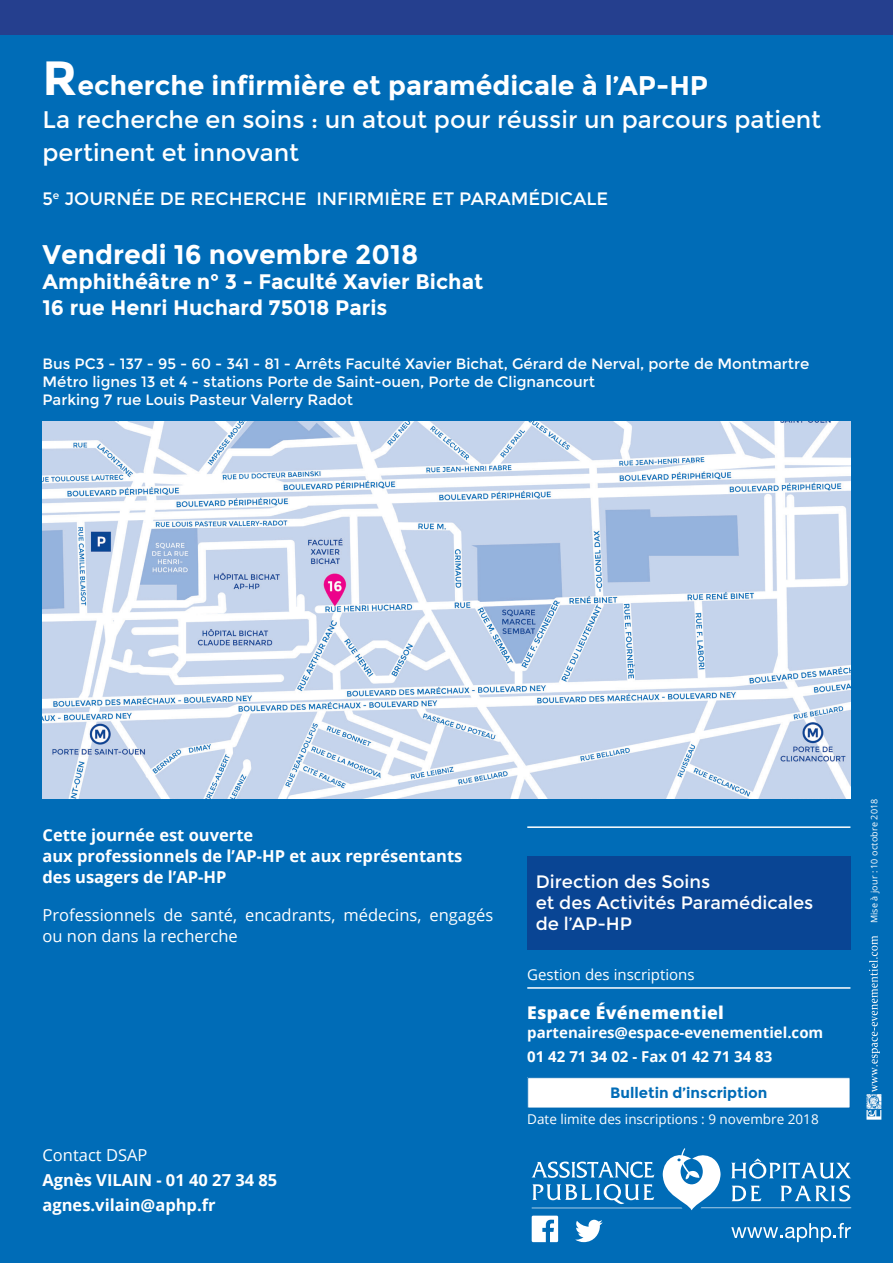
<style>
.page{position:relative;width:893px;height:1263px;background:#fff}
.page>*{position:absolute;margin:0;border:0;box-sizing:border-box;transform-origin:0 0}
.t1{font:700 27px "Montserrat";color:#fff}
.t2{font:24px/33px "Montserrat";color:#fff}
.t3{font:700 21px "Montserrat";color:#fff}
.t4{font:18px "Montserrat";color:#fff}
.t5{font:800 17.55px "Open Sans";letter-spacing:.02em;color:#fff}
.t6{font:700 16.5px/21px "Open Sans";color:#fff}
.t7{font:16.5px/21px "Open Sans";color:#fff}
.t8{font:15px "Montserrat";color:#fff}
.t9{font:700 15px "Open Sans";color:#fff}
.t10{font:15px "Open Sans";color:#fff}
.t11{font:700 15px "Montserrat";color:#006cb7}
.t12{font:13.5px "Open Sans";color:#fff}
.horaire{font:9px "Open Sans";letter-spacing:.02em;color:#fff}
.s1{font-size:48px}
</style>
<div class="page">
<div style="left:0;top:23px;width:893px;height:1240px;background:#006cb7"></div>
<div style="left:0;top:0;width:893px;height:34px;background:#253f8e"></div>
<svg style="left:531px;top:1148px;width:320px;height:94px"></svg>
<div style="left:527px;top:856px;width:323px;height:94px;background:#094594"></div>
<svg style="left:872px;top:936px;width:5px;height:9px"></svg>
<hr style="left:527px;top:826px;width:323px;height:2px;background:#fff">
<hr style="left:527px;top:987px;width:323px;height:2px;background:#fff">
<div style="left:528px;top:1078px;width:322px;height:30px;background:#fff"></div>
<div style="left:527px;top:1077px;width:323px;height:31px;border:1px solid #0168b3"></div>
<img style="left:43px;top:421px;width:807px;height:378px">
<p class="t1" style="left:43px;top:69px;width:667px"><span class="s1">R</span>echerche infirmière et paramédicale à l’AP-HP</p>
<p class="t2" style="left:43px;top:103px;width:780px">La recherche en soins : un atout pour réussir un parcours patient pertinent et innovant</p>
<p class="t4" style="left:43px;top:188px;width:567px">5<sup>e</sup> JOURNÉE DE RECHERCHE INFIRMIÈRE ET PARAMÉDICALE</p>
<p class="t1" style="left:43px;top:239px;width:377px">Vendredi 16 novembre 2018</p>
<p class="t3" style="left:43px;top:270px;width:442px">Amphithéâtre n° 3 - Faculté Xavier Bichat</p>
<p class="t3" style="left:43px;top:295px;width:346px">16 rue Henri Huchard 75018 Paris</p>
<p class="t8" style="left:43px;top:355px;width:768px">Bus PC3 - 137 - 95 - 60 - 341 - 81 - Arrêts Faculté Xavier Bichat, Gérard de Nerval, porte de Montmartre</p>
<p class="t8" style="left:43px;top:373px;width:554px">Métro lignes 13 et 4 - stations Porte de Saint-ouen, Porte de Clignancourt</p>
<p class="t8" style="left:43px;top:391px;width:312px">Parking 7 rue Louis Pasteur Valerry Radot</p>
<p class="t6" style="left:43px;top:824px;width:212px">Cette journée est ouverte</p>
<p class="t6" style="left:43px;top:845px;width:421px">aux professionnels de l’AP-HP et aux représentants des usagers de l’AP-HP</p>
<p class="t7" style="left:43px;top:904px;width:452px">Professionnels de santé, encadrants, médecins, engagés ou non dans la recherche</p>
<p class="t7" style="left:43px;top:1144px;width:106px">Contact DSAP</p>
<p class="t6" style="left:43px;top:1169px;width:236px">Agnès VILAIN - 01 40 27 34 85</p>
<p class="t6" style="left:43px;top:1194px;width:175px">agnes.vilain@aphp.fr</p>
<p class="t4" style="left:536px;top:871px;width:176px">Direction des Soins</p>
<p class="t4" style="left:536px;top:892px;width:279px">et des Activités Paramédicales</p>
<p class="t4" style="left:536px;top:913px;width:98px">de l’AP-HP</p>
<p class="t10" style="left:527px;top:964px;width:169px">Gestion des inscriptions</p>
<p class="t5" style="left:527px;top:999px;width:198px">Espace Événementiel</p>
<p class="t9" style="left:527px;top:1022px;width:298px">partenaires@espace-evenementiel.com</p>
<p class="t9" style="left:527px;top:1046px;width:246px">01 42 71 34 02 - Fax 01 42 71 34 83</p>
<p class="t11" style="left:610px;top:1084px;width:159px">Bulletin d’inscription</p>
<p class="t12" style="left:527px;top:1110px;width:293px">Date limite des inscriptions : 9 novembre 2018</p>
<p class="horaire" style="left:868px;top:923px;width:126px;rotate:-90deg">Mise à jour : 10 octobre 2018</p>
</div>
